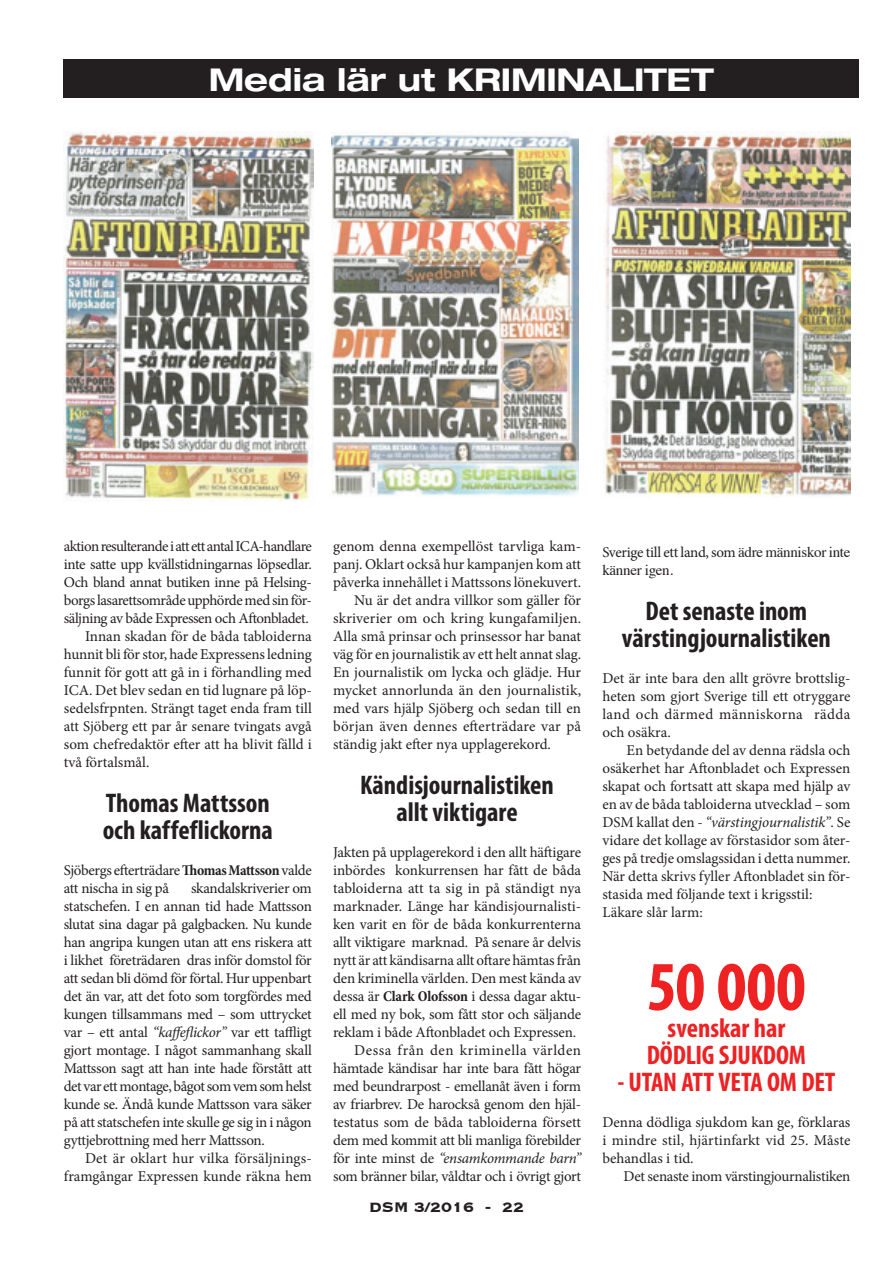
<style>
.page{position:relative;width:893px;height:1263px;background:#fff}
.page>*{position:absolute;margin:0;border:0;box-sizing:border-box;transform-origin:0 0}
.t1{font:700 condensed 70.5px "Myriad Pro";color:#ee2123}
.t2{font:700 expanded 31.5px "Helvetica Neue LT Std";color:#fff}
.t3{font:700 condensed 27px/27px "Myriad Pro";color:#231f20;text-align:center}
.t4{font:700 condensed 27px/27px "Myriad Pro";letter-spacing:-.005em;color:#ee2123;text-align:center}
.t5{font:700 18px "Copperplate";color:#231f20}
.t6{font:15px/18px "Minion Pro";letter-spacing:-.01em;color:#231f20;text-align:justify}
.t7{font:15px "Minion Pro";letter-spacing:-.04em;color:#231f20}
.t8{font:15px "Minion Pro";letter-spacing:-.035em;color:#231f20}
.t9{font:15px "Minion Pro";letter-spacing:-.03em;color:#231f20}
.t10{font:15px "Minion Pro";letter-spacing:.01em;color:#231f20}
.t11{font:15px "Minion Pro";letter-spacing:.015em;color:#231f20}
.t12{font:italic 15px "Minion Pro";letter-spacing:-.02em;color:#231f20}
.t13{font:15px "Minion Pro";letter-spacing:.035em;color:#231f20}
.t14{font:15px "Times";letter-spacing:-.02em;color:#231f20}
.s1{font-weight:700;font-stretch:condensed}
.s2{font-style:italic}
.s3{font-style:normal}
.s4{font-family:"Times"}
</style>
<div class="page">
<img style="left:64px;top:131px;width:249px;height:370px">
<img style="left:332px;top:131px;width:246px;height:365px">
<img style="left:604px;top:131px;width:246px;height:365px">
<div style="left:64px;top:60px;width:795px;height:38px;background:#231f20"></div>
<h2 class="t2" style="left:209px;top:60px;width:507px">Media lär ut KRIMINALITET</h2>
<p class="t7" style="left:64px;top:536px;width:250px">aktion resulterande i att ett antal ICA-handlare</p>
<p class="t6" style="left:64px;top:555px;width:250px">inte satte upp kvällstidningarnas löpsedlar.</p>
<p class="t6" style="left:64px;top:573px;width:250px">Och bland annat butiken inne på Helsing-</p>
<p class="t8" style="left:64px;top:590px;width:250px">borgs lasarettsområde upphörde med sin för-</p>
<p class="t9" style="left:64px;top:608px;width:246px">säljning av både Expressen och Aftonbladet.</p>
<p class="t6" style="left:85px;top:627px;width:228px">Innan skadan för de båda tabloiderna</p>
<p class="t6" style="left:64px;top:645px;width:249px">hunnit bli för stor, hade Expressens ledning</p>
<p class="t6" style="left:64px;top:663px;width:250px">funnit för gott att gå in i förhandling med</p>
<p class="t6" style="left:64px;top:681px;width:250px">ICA. Det blev sedan en tid lugnare på löp-</p>
<p class="t6" style="left:64px;top:699px;width:250px">sedelsfrpnten. Strängt taget enda fram till</p>
<p class="t6" style="left:64px;top:717px;width:250px">att Sjöberg ett par år senare tvingats avgå</p>
<p class="t6" style="left:64px;top:735px;width:250px">som chefredaktör efter att ha blivit fälld i</p>
<p class="t6" style="left:64px;top:753px;width:87px">två förtalsmål.</p>
<h3 class="t3" style="left:103px;top:789px;width:172px;text-align:left">Thomas Mattsson och kaffeflickorna</h3>
<p class="t6" style="left:64px;top:861px;width:250px">Sjöbergs efterträdare <span class="s1">Thomas Mattsson</span> valde att nischa in sig på</p>
<p class="t6" style="left:64px;top:879px;width:250px;text-indent:127px">skandalskriverier om statschefen. I en annan tid hade Mattsson slutat sina dagar på galgbacken. Nu kunde han angripa kungen utan att ens riskera att i likhet företrädaren dras inför domstol för att sedan bli dömd för förtal. Hur uppenbart det än var, att det foto som torgfördes med kungen tillsammans med – som uttrycket var – ett antal <span class="s2">“kaffeflickor”</span> var ett taffligt gjort montage. I något sammanhang skall Mattsson sagt att han inte hade förstått att det var ett montage, bågot som vem som helst kunde se. Ändå kunde Mattsson vara säker på att statschefen inte skulle ge sig in i någon gyttjebrottning med herr Mattsson.</p>
<p class="t6" style="left:64px;top:1149px;width:250px;text-align:right">Det är oklart hur vilka försäljnings&shy;framgångar Expressen kunde räkna hem</p>
<p class="t6" style="left:333px;top:537px;width:249px">genom denna exempellöst tarvliga kam-</p>
<p class="t6" style="left:333px;top:555px;width:250px">panj. Oklart också hur kampanjen kom att</p>
<p class="t6" style="left:333px;top:573px;width:250px">påverka innehållet i Mattssons lönekuvert.</p>
<p class="t6" style="left:354px;top:591px;width:228px">Nu är det andra villkor som gäller för</p>
<p class="t10" style="left:333px;top:608px;width:250px">skriverier om och kring kungafamiljen.</p>
<p class="t6" style="left:333px;top:627px;width:250px">Alla små prinsar och prinsessor har banat</p>
<p class="t6" style="left:333px;top:645px;width:250px">väg för en journalistik av ett helt annat slag.</p>
<p class="t6" style="left:333px;top:663px;width:250px">En journalistik om lycka och glädje. Hur</p>
<p class="t6" style="left:333px;top:681px;width:250px">mycket annorlunda än den journalistik,</p>
<p class="t6" style="left:333px;top:699px;width:250px">med vars hjälp Sjöberg och sedan till en</p>
<p class="t11" style="left:333px;top:716px;width:250px">början även dennes efterträdare var på</p>
<p class="t6" style="left:333px;top:735px;width:219px">ständig jakt efter nya upplagerekord.</p>
<h3 class="t3" style="left:360px;top:771px;width:195px">Kändisjournalistiken allt viktigare</h3>
<p class="t6" style="left:333px;top:843px;width:250px">Jakten på upplagerekord i den allt häftigare</p>
<p class="t6" style="left:333px;top:861px;width:250px">inbördes konkurrensen har fått de båda</p>
<p class="t6" style="left:333px;top:879px;width:250px">tabloiderna att ta sig in på ständigt nya</p>
<p class="t6" style="left:333px;top:897px;width:250px">marknader. Länge har kändisjournalisti-</p>
<p class="t6" style="left:333px;top:915px;width:250px">ken varit en för de båda konkurrenterna</p>
<p class="t6" style="left:333px;top:933px;width:250px">allt viktigare marknad. På senare år delvis</p>
<p class="t6" style="left:333px;top:951px;width:250px">nytt är att kändisarna allt oftare hämtas från</p>
<p class="t6" style="left:333px;top:969px;width:250px">den kriminella världen. Den mest kända av</p>
<p class="t6" style="left:333px;top:987px;width:250px">dessa är <span class="s1">Clark Olofsson</span> i dessa dagar aktu-</p>
<p class="t6" style="left:333px;top:1005px;width:250px">ell med ny bok, som fått stor och säljande</p>
<p class="t6" style="left:333px;top:1023px;width:245px">reklam i både Aftonbladet och Expressen.</p>
<p class="t13" style="left:354px;top:1040px;width:228px">Dessa från den kriminella världen</p>
<p class="t6" style="left:333px;top:1059px;width:250px">hämtade kändisar har inte bara fått högar</p>
<p class="t6" style="left:333px;top:1077px;width:250px">med beundrarpost - emellanåt även i form</p>
<p class="t6" style="left:333px;top:1095px;width:250px">av friarbrev. De harockså genom den hjäl-</p>
<p class="t6" style="left:333px;top:1113px;width:250px">testatus som de båda tabloiderna försett</p>
<p class="t6" style="left:333px;top:1131px;width:250px">dem med kommit att bli manliga förebilder</p>
<p class="t12" style="left:333px;top:1148px;width:250px"><span class="s3">för inte minst de</span> “ensamkommande barn”</p>
<p class="t6" style="left:333px;top:1167px;width:250px">som bränner bilar, våldtar och i övrigt gjort</p>
<p class="t5" style="left:369px;top:1195px;width:157px">DSM 3/2016 - 22</p>
<p class="t6" style="left:602px;top:543px;width:250px">Sverige till ett land, som <span class="s4">ädre människor inte</span></p>
<p class="t14" style="left:602px;top:556px;width:72px">känner igen.</p>
<h3 class="t3" style="left:622px;top:597px;width:211px">Det senaste inom värstingjournalistiken</h3>
<p class="t6" style="left:602px;top:669px;width:250px">Det är inte bara den allt grövre brottslig&shy;heten som gjort Sverige till ett otryggare land och därmed människorna rädda och osäkra.</p>
<p class="t6" style="left:602px;top:741px;width:250px;text-align:left;text-indent:24px">En betydande del av denna rädsla och osäkerhet har Aftonbladet och Expressen skapat och fortsatt att skapa med hjälp av en av de båda tabloiderna utvecklad – som DSM kallat den - <span class="s2">“värstingjournalistik”</span>. Se vidare det kollage av förstasidor som åter&shy;ges på tredje omslagssidan i detta nummer.<br>När detta skrivs fyller Aftonbladet sin för&shy;stasida med följande text i krigsstil:<br>Läkare slår larm:</p>
<h1 class="t1" style="left:647px;top:942px;width:161px">50 000</h1>
<h3 class="t4" style="left:647px;top:1014px;width:161px">svenskar har<br>DÖDLIG SJUKDOM</h3>
<h3 class="t4" style="left:617px;top:1068px;width:220px">- UTAN ATT VETA OM DET</h3>
<p class="t6" style="left:602px;top:1113px;width:250px">Denna dödliga sjukdom kan ge, förklaras i mindre stil, hjärtinfarkt vid 25. Måste behandlas i tid.</p>
<p class="t6" style="left:624px;top:1167px;width:228px">Det senaste inom värstingjournalistiken</p>
</div>
